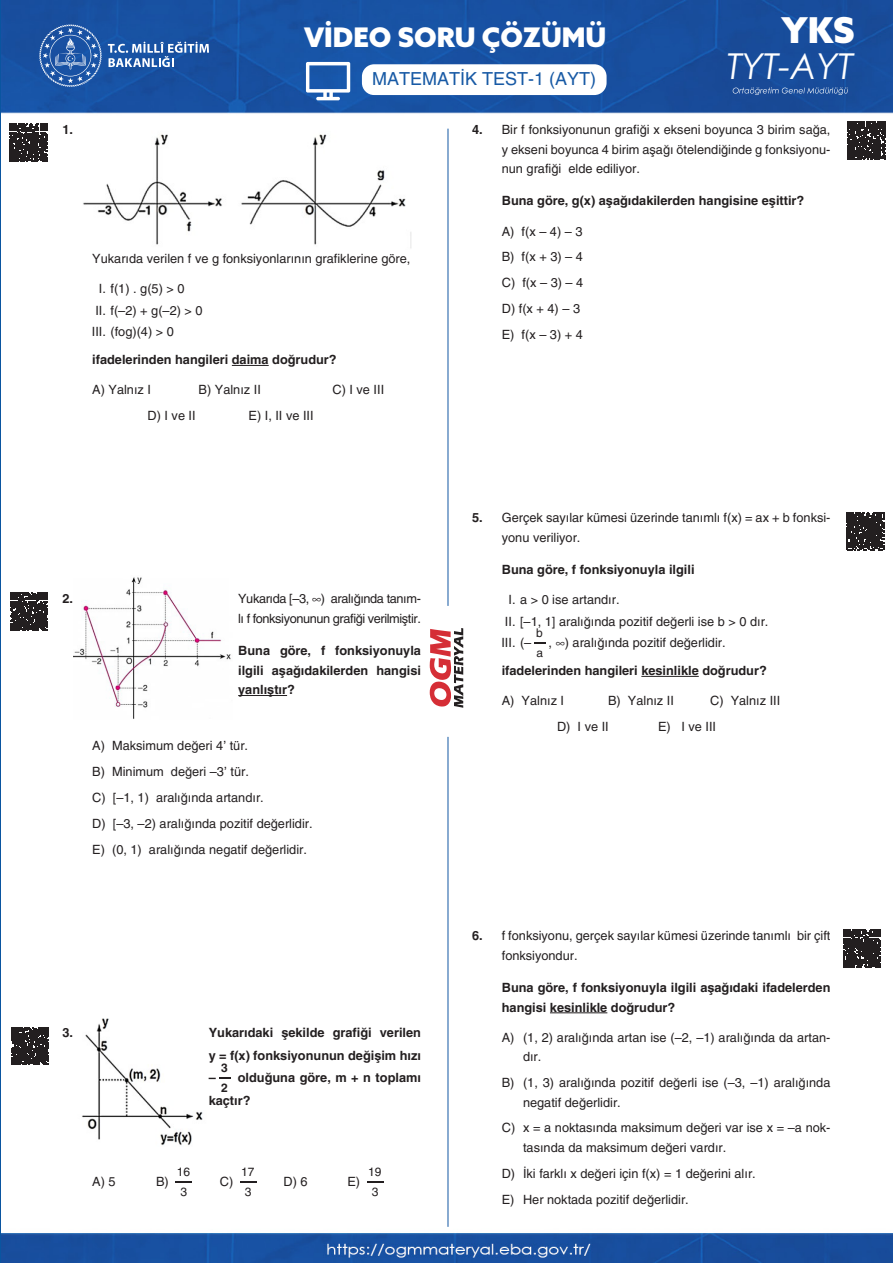
<style>
.page{position:relative;width:893px;height:1263px;background:#fff}
.page>*{position:absolute;margin:0;border:0;box-sizing:border-box;transform-origin:0 0}
.t1{font:italic 35.7px "Century Gothic";color:#fff}
.t2{font:900 35.7px "Azo Sans";color:#fff}
.t3{font:900 27px "Azo Sans";color:#fff}
.t4{font:18px "Helveticasinav";color:#185aa5}
.t5{font:12.75px/26px "Helveticasinav";color:#231f20}
.t6{font:700 12.75px/19.5px "Helveticasinav";color:#231f20;text-align:justify}
.t7{font:12.75px/19.5px "Helveticasinav";letter-spacing:-.03em;color:#231f20}
.t8{font:12px "Helveticasinav";color:#231f20}
.t9{font:700 12px "Helveticasinav";color:#231f20}
.s1{font-weight:700}
</style>
<div class="page">
<img style="left:2px;top:0;width:891px;height:1263px">
<hr style="left:448px;top:129px;width:1px;height:477px;background:#1358a3">
<hr style="left:448px;top:737px;width:1px;height:490px;background:#1358a3">
<svg style="left:39px;top:24px;width:63px;height:63px;background:#3a6bb0"></svg>
<svg style="left:108px;top:42px;width:101px;height:25px;background:#5781bb"></svg>
<svg style="left:430px;top:627px;width:33px;height:81px"></svg>
<div style="left:362px;top:64px;width:245px;height:31px;background:#fff;border-radius:12px"></div>
<svg style="left:306px;top:62px;width:44px;height:38px"></svg>
<svg style="left:733px;top:87px;width:115px;height:8px"></svg>
<hr style="left:232px;top:365px;width:37px;height:1px;background:#231f20">
<hr style="left:238px;top:695px;width:49px;height:1px;background:#231f20">
<img style="left:73px;top:567px;width:161px;height:154px">
<img style="left:73px;top:1009px;width:136px;height:142px">
<svg style="left:175px;top:1182px;width:17px;height:1px"></svg>
<svg style="left:240px;top:1182px;width:17px;height:1px"></svg>
<svg style="left:367px;top:1182px;width:17px;height:1px"></svg>
<hr style="left:641px;top:676px;width:58px;height:1px;background:#231f20">
<hr style="left:550px;top:1012px;width:57px;height:1px;background:#231f20">
<svg style="left:9px;top:124px;width:38px;height:38px"></svg>
<svg style="left:10px;top:593px;width:38px;height:38px"></svg>
<svg style="left:11px;top:1027px;width:38px;height:38px"></svg>
<svg style="left:847px;top:122px;width:38px;height:37px"></svg>
<svg style="left:843px;top:930px;width:38px;height:37px"></svg>
<img style="left:83px;top:120px;width:329px;height:129px">
<svg style="left:846px;top:512px;width:38px;height:38px"></svg>
<p class="t6" style="left:63px;top:120px;width:12px">1.</p>
<h2 class="t3" style="left:304px;top:19px;width:304px">VİDEO SORU ÇÖZÜMÜ</h2>
<h3 class="t4" style="left:372px;top:68px;width:226px">MATEMATİK TEST-1 (AYT)</h3>
<h1 class="t2" style="left:781px;top:6px;width:75px">YKS</h1>
<h1 class="t1" style="left:727px;top:41px;width:128px">TYT-AYT</h1>
<p class="t5" style="left:92px;top:246px;width:320px">Yukarıda verilen f ve g fonksiyonlarının grafiklerine göre,</p>
<p class="t5" style="left:92px;top:278px;width:112px;line-height:21.5px;text-indent:7px">I. f(1) . g(5) &gt; 0<br>II. f(–2) + g(–2) &gt; 0<br>III. (fog)(4) &gt; 0</p>
<p class="t6" style="left:92px;top:350px;width:246px">ifadelerinden hangileri daima doğrudur?</p>
<p class="t5" style="left:92px;top:377px;width:60px">A) Yalnız I</p>
<p class="t5" style="left:199px;top:377px;width:64px">B) Yalnız II</p>
<p class="t5" style="left:333px;top:377px;width:53px">C) I ve III</p>
<p class="t5" style="left:148px;top:403px;width:50px">D) I ve II</p>
<p class="t5" style="left:248px;top:403px;width:67px">E) I, II ve III</p>
<p class="t5" style="left:502px;top:120px;width:330px;line-height:19.5px;text-align:justify;text-indent:-30px"><span class="s1">4.</span> Bir f fonksiyonunun grafiği x ekseni boyunca 3 birim sağa, y ekseni boyunca 4 birim aşağı ötelendiğinde g fonksiyonu&shy;nun grafiği elde ediliyor.</p>
<p class="t6" style="left:502px;top:191px;width:304px">Buna göre, g(x) aşağıdakilerden hangisine eşittir?</p>
<p class="t5" style="left:502px;top:218px;width:83px">A) f(x – 4) – 3<br>B) f(x + 3) – 4<br>C) f(x – 3) – 4<br>D)f(x+4)–3<br>E) f(x – 3) + 4</p>
<p class="t6" style="left:63px;top:589px;width:12px">2.</p>
<p class="t7" style="left:238px;top:589px;width:184px">Yukarıda [–3, ∞) aralığında tanım&shy;lı f fonksiyonunun grafiği verilmiştir.</p>
<p class="t6" style="left:238px;top:641px;width:184px">Buna göre, f fonksiyonuyla ilgili aşağıdakilerden hangisi yanlıştır?</p>
<p class="t5" style="left:92px;top:733px;width:222px">A) Maksimum değeri 4’ tür.<br>B) Minimum değeri –3’ tür.<br>C) [–1, 1) aralığında artandır.<br>D) [–3, –2) aralığında pozitif değerlidir.<br>E) (0, 1) aralığında negatif değerlidir.</p>
<p class="t6" style="left:63px;top:1023px;width:12px">3.</p>
<p class="t6" style="left:209px;top:1021px;width:214px;line-height:22.5px">Yukarıdaki şekilde grafiği verilen y = f(x) fonksiyonunun değişim hızı –</p>
<p class="t9" style="left:221px;top:1080px;width:8px">2</p>
<p class="t9" style="left:221px;top:1061px;width:8px">3</p>
<p class="t6" style="left:209px;top:1066px;width:214px;line-height:22.5px;text-indent:29px">olduğuna göre, m + n toplamı kaçtır?</p>
<p class="t5" style="left:92px;top:1169px;width:25px">A) 5</p>
<p class="t5" style="left:156px;top:1169px;width:14px">B)</p>
<p class="t8" style="left:177px;top:1165px;width:15px">16</p>
<p class="t8" style="left:180px;top:1185px;width:8px">3</p>
<p class="t5" style="left:220px;top:1169px;width:15px">C)</p>
<p class="t8" style="left:241px;top:1165px;width:15px">17</p>
<p class="t8" style="left:245px;top:1185px;width:8px">3</p>
<p class="t5" style="left:284px;top:1169px;width:26px">D) 6</p>
<p class="t5" style="left:347px;top:1169px;width:14px">E)</p>
<p class="t8" style="left:368px;top:1165px;width:15px">19</p>
<p class="t8" style="left:372px;top:1185px;width:8px">3</p>
<p class="t5" style="left:502px;top:508px;width:330px;line-height:19.5px;text-indent:-30px"><span class="s1">5.</span> Gerçek sayılar kümesi üzerinde tanımlı f(x) = ax + b fonksi&shy;yonu veriliyor.</p>
<p class="t6" style="left:502px;top:560px;width:194px">Buna göre, f fonksiyonuyla ilgili</p>
<p class="t5" style="left:501px;top:589px;width:269px;line-height:21.5px;text-indent:7px">I. a &gt; 0 ise artandır.<br>II. [–1, 1] aralığında pozitif değerli ise b &gt; 0 dır.<br>III. (–</p>
<p class="t8" style="left:536px;top:645px;width:8px">a</p>
<p class="t8" style="left:536px;top:626px;width:8px">b</p>
<p class="t5" style="left:549px;top:630px;width:179px">, ∞) aralığında pozitif değerlidir.</p>
<p class="t6" style="left:502px;top:661px;width:266px">ifadelerinden hangileri kesinlikle doğrudur?</p>
<p class="t5" style="left:502px;top:688px;width:64px">A) Yalnız I</p>
<p class="t5" style="left:608px;top:688px;width:67px">B) Yalnız II</p>
<p class="t5" style="left:710px;top:688px;width:72px">C) Yalnız III</p>
<p class="t5" style="left:557px;top:714px;width:53px">D) I ve II</p>
<p class="t5" style="left:658px;top:714px;width:60px">E) I ve III</p>
<p class="t5" style="left:502px;top:926px;width:330px;line-height:19.5px;text-indent:-30px"><span class="s1">6.</span> f fonksiyonu, gerçek sayılar kümesi üzerinde tanımlı bir çift fonksiyondur.</p>
<p class="t6" style="left:502px;top:978px;width:330px">Buna göre, f fonksiyonuyla ilgili aşağıdaki ifadelerden hangisi kesinlikle doğrudur?</p>
<p class="t5" style="left:523px;top:1027px;width:309px;line-height:19.5px;text-indent:-21px">A) (1, 2) aralığında artan ise (–2, –1) aralığında da artan&shy;dır.</p>
<p class="t5" style="left:523px;top:1073px;width:309px;line-height:19.5px;text-indent:-21px">B) (1, 3) aralığında pozitif değerli ise (–3, –1) aralığında negatif değerlidir.</p>
<p class="t5" style="left:523px;top:1118px;width:309px;line-height:19.5px;text-indent:-21px">C) x = a noktasında maksimum değeri var ise x = –a nok&shy;tasında da maksimum değeri vardır.</p>
<p class="t5" style="left:502px;top:1160px;width:256px">D) İki farklı x değeri için f(x) = 1 değerini alır.<br>E) Her noktada pozitif değerlidir.</p>
</div>
